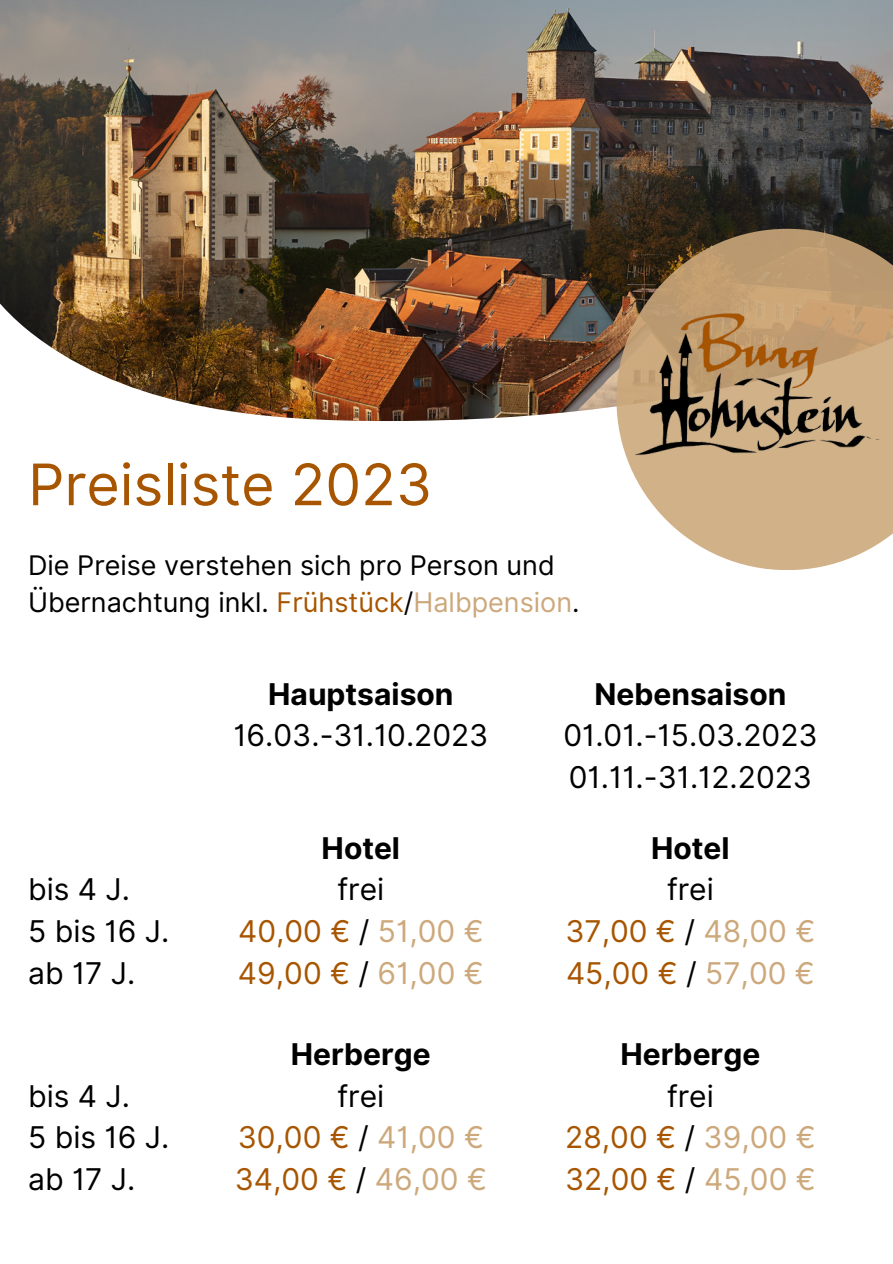
<style>
.page{position:relative;width:893px;height:1264px;background:#fff}
.page>*{position:absolute;margin:0;border:0;box-sizing:border-box;transform-origin:0 0}
.t1{font:57.3px "Inter";color:#a75501}
.t2{font:30px "Inter";color:#000}
.t3{font:30px "Inter";color:#a75501}
.t4{font:700 30px "Inter";color:#000}
.t5{font:27px/37px "Inter";color:#000}
.s1{color:#a75501}
.s2{color:#cca87b}
.s3{color:#000}
</style>
<div class="page">
<img style="left:0;top:0;width:892px;height:421px">
<svg style="left:616px;top:229px;width:276px;height:341px"></svg>
<img style="left:621px;top:249px;width:271px;height:271px">
<p class="t1" style="left:28px;top:450px;width:405px">Preisliste 2023</p>
<p class="t5" style="left:28px;top:546px;width:553px">Die Preise verstehen sich pro Person und<br>Übernachtung inkl. <span class="s1">Frühstück</span>/<span class="s2">Halbpension</span>.</p>
<p class="t2" style="left:28px;top:871px;width:103px">bis 4 J.</p>
<p class="t2" style="left:28px;top:913px;width:143px">5 bis 16 J.</p>
<p class="t2" style="left:28px;top:954px;width:109px">ab 17 J.</p>
<p class="t2" style="left:28px;top:1077px;width:103px">bis 4 J.</p>
<p class="t2" style="left:28px;top:1119px;width:143px">5 bis 16 J.</p>
<p class="t2" style="left:28px;top:1161px;width:109px">ab 17 J.</p>
<p class="t4" style="left:268px;top:675px;width:187px">Hauptsaison</p>
<p class="t2" style="left:233px;top:717px;width:256px">16.03.-31.10.2023</p>
<p class="t4" style="left:321px;top:829px;width:80px">Hotel</p>
<p class="t2" style="left:337px;top:871px;width:48px">frei</p>
<p class="t3" style="left:238px;top:913px;width:247px">40,00 € <span class="s3">/</span> <span class="s2">51,00 €</span></p>
<p class="t3" style="left:238px;top:954px;width:247px">49,00 € <span class="s3">/</span> <span class="s2">61,00 €</span></p>
<p class="t4" style="left:291px;top:1036px;width:141px">Herberge</p>
<p class="t2" style="left:337px;top:1077px;width:48px">frei</p>
<p class="t3" style="left:238px;top:1119px;width:248px">30,00 € <span class="s3">/</span> <span class="s2">41,00 €</span></p>
<p class="t3" style="left:235px;top:1161px;width:254px">34,00 € <span class="s3">/</span> <span class="s2">46,00 €</span></p>
<p class="t4" style="left:594px;top:675px;width:193px">Nebensaison</p>
<p class="t2" style="left:563px;top:717px;width:256px">01.01.-15.03.2023</p>
<p class="t2" style="left:569px;top:759px;width:244px">01.11.-31.12.2023</p>
<p class="t4" style="left:651px;top:829px;width:80px">Hotel</p>
<p class="t2" style="left:667px;top:871px;width:48px">frei</p>
<p class="t3" style="left:565px;top:913px;width:251px">37,00 € <span class="s3">/</span> <span class="s2">48,00 €</span></p>
<p class="t3" style="left:566px;top:954px;width:250px">45,00 € <span class="s3">/</span> <span class="s2">57,00 €</span></p>
<p class="t4" style="left:620px;top:1036px;width:141px">Herberge</p>
<p class="t2" style="left:667px;top:1077px;width:48px">frei</p>
<p class="t3" style="left:565px;top:1119px;width:252px">28,00 € <span class="s3">/</span> <span class="s2">39,00 €</span></p>
<p class="t3" style="left:565px;top:1161px;width:252px">32,00 € <span class="s3">/</span> <span class="s2">45,00 €</span></p>
</div>
